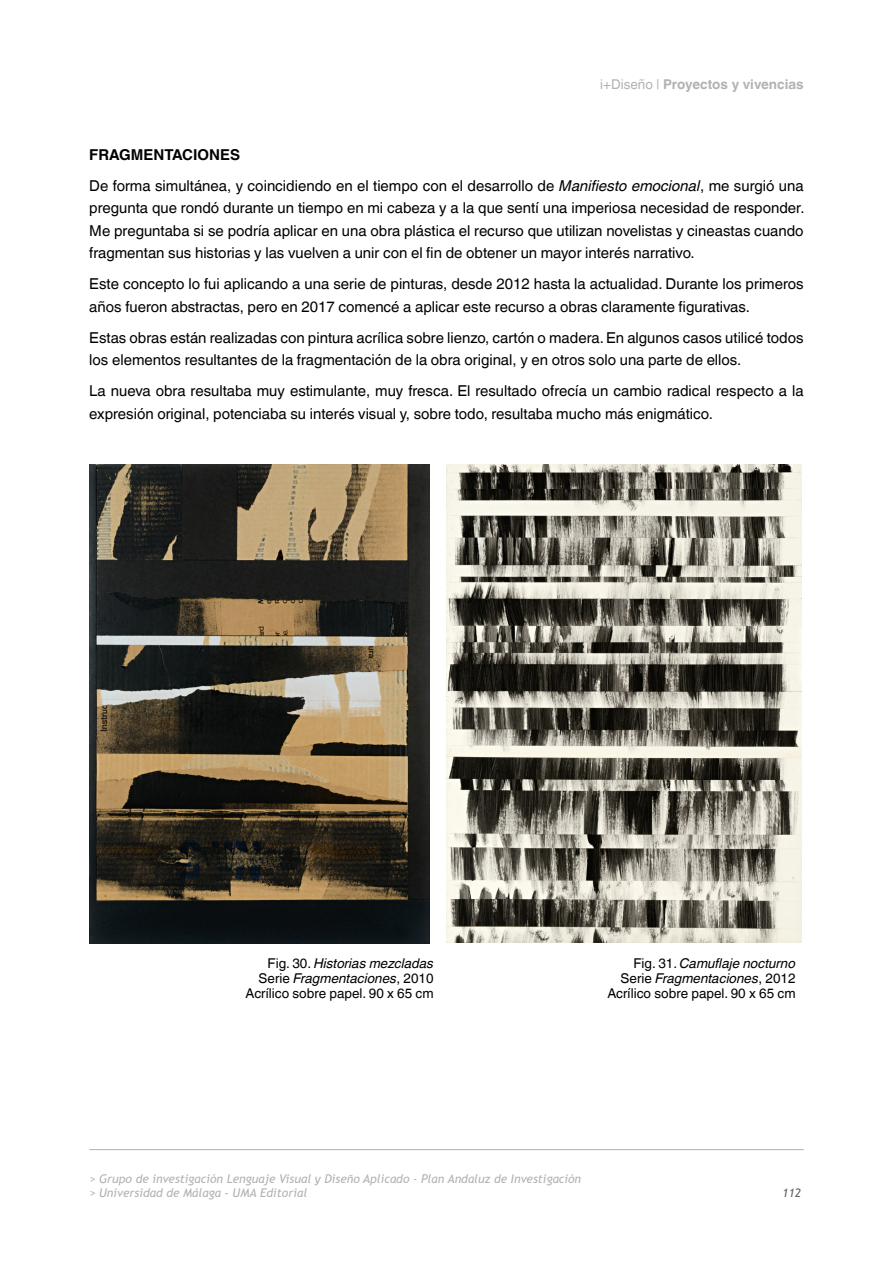
<style>
.page{position:relative;width:893px;height:1263px;background:#fff}
.page>*{position:absolute;margin:0;border:0;box-sizing:border-box;transform-origin:0 0}
.t1{font:15px/22.5px "Helvetica World";color:#000}
.t2{font:13.5px/15px "Helvetica World";color:#000;text-align:right}
.t3{font:700 13.5px "Helvetica World";color:#b3b2b2}
.t4{font:italic 12px/14.4px "Trebuchet MS";color:#b3b2b2}
.t5{font:italic 12px "Trebuchet MS";color:#646363}
.s1{font-weight:400}
.s2{font-weight:700}
.s3{font-style:italic}
</style>
<div class="page">
<hr style="left:89px;top:1149px;width:715px;height:1px;background:#b3b2b2">
<img style="left:89px;top:464px;width:340px;height:479px">
<img style="left:446px;top:464px;width:356px;height:479px">
<p class="t3" style="left:600px;top:77px;width:205px"><span class="s1">i+Diseño |</span> Proyectos y vivencias</p>
<p class="t1" style="left:89px;top:139px;width:716px;line-height:31px"><span class="s2">FRAGMENTACIONES<br></span>De forma simultánea, y coincidiendo en el tiempo con el desarrollo de <span class="s3">Manifiesto emocional</span>, me surgió una</p>
<p class="t1" style="left:89px;top:197px;width:717px;text-align:justify">pregunta que rondó durante un tiempo en mi cabeza y a la que sentí una imperiosa necesidad de responder.<br>Me preguntaba si se podría aplicar en una obra plástica el recurso que utilizan novelistas y cineastas cuando fragmentan sus historias y las vuelven a unir con el fin de obtener un mayor interés narrativo.</p>
<p class="t1" style="left:89px;top:273px;width:716px">Este concepto lo fui aplicando a una serie de pinturas, desde 2012 hasta la actualidad. Durante los primeros años fueron abstractas, pero en 2017 comencé a aplicar este recurso a obras claramente figurativas.</p>
<p class="t1" style="left:89px;top:326px;width:716px">Estas obras están realizadas con pintura acrílica sobre lienzo, cartón o madera. En algunos casos utilicé todos los elementos resultantes de la fragmentación de la obra original, y en otros solo una parte de ellos.</p>
<p class="t1" style="left:89px;top:380px;width:716px">La nueva obra resultaba muy estimulante, muy fresca. El resultado ofrecía un cambio radical respecto a la expresión original, potenciaba su interés visual y, sobre todo, resultaba mucho más enigmático.</p>
<p class="t2" style="left:245px;top:955px;width:190px">Fig. 30. <span class="s3">Historias mezcladas<br></span>Serie <span class="s3">Fragmentaciones</span>, 2010<br>Acrílico sobre papel. 90 x 65 cm</p>
<p class="t2" style="left:607px;top:955px;width:190px">Fig. 31. <span class="s3">Camuflaje nocturno<br></span>Serie <span class="s3">Fragmentaciones</span>, 2012<br>Acrílico sobre papel. 90 x 65 cm</p>
<p class="t4" style="left:89px;top:1171px;width:493px">&gt; Grupo de investigación Lenguaje Visual y Diseño Aplicado - Plan Andaluz de Investigación &gt; Universidad de Málaga - UMA Editorial</p>
<p class="t5" style="left:782px;top:1186px;width:20px">112</p>
</div>
